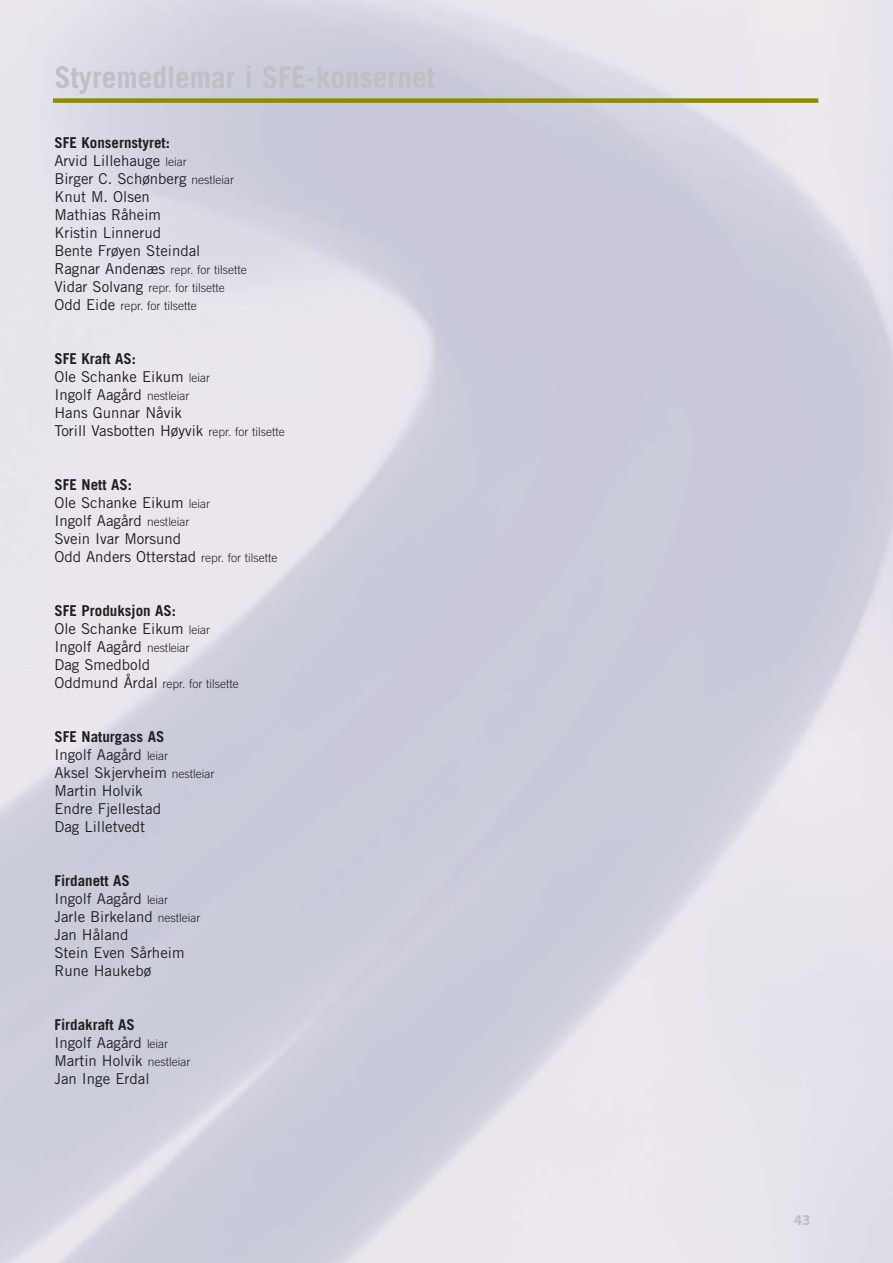
<style>
.page{position:relative;width:893px;height:1263px;background:#fff}
.page>*{position:absolute;margin:0;border:0;box-sizing:border-box;transform-origin:0 0}
.t1{font:700 30px "Trade Gothic";color:#bec0c2}
.t2{font:15px/18px "Trade Gothic";color:#231f20}
.t3{font:700 15px "Myriad";color:#bec0c2}
.t4{font:300 12px/18px "Trade Gothic";color:#231f20}
.s1{font-weight:700}
.s2{font-weight:300;font-size:12px}
.s3{font-weight:400;font-size:15px}
</style>
<div class="page">
<div style="left:53px;top:98px;width:765px;height:5px;background:#8d8b00"></div>
<h1 class="t1" style="left:54px;top:66px;width:382px">Styremedlemar i SFE-konsernet</h1>
<p class="t2" style="left:54px;top:135px;width:181px"><span class="s1">SFE Konsernstyret:<br></span>Arvid Lillehauge <span class="s2">leiar<br></span>Birger C. Schønberg <span class="s2">nestleiar<br></span>Knut M. Olsen<br>Mathias Råheim<br>Kristin Linnerud<br>Bente Frøyen Steindal</p>
<p class="t4" style="left:54px;top:262px;width:194px"><span class="s3">Ragnar Andenæs</span> repr. for tilsette<br><span class="s3">Vidar Solvang</span> repr. for tilsette<br><span class="s3">Odd Eide</span> repr. for tilsette</p>
<p class="t2" style="left:54px;top:351px;width:232px"><span class="s1">SFE Kraft AS:<br></span>Ole Schanke Eikum <span class="s2">leiar<br></span>Ingolf Aagård <span class="s2">nestleiar<br></span>Hans Gunnar Nåvik<br>Torill Vasbotten Høyvik <span class="s2">repr. for tilsette</span></p>
<p class="t2" style="left:54px;top:477px;width:225px"><span class="s1">SFE Nett AS:<br></span>Ole Schanke Eikum <span class="s2">leiar<br></span>Ingolf Aagård <span class="s2">nestleiar<br></span>Svein Ivar Morsund<br>Odd Anders Otterstad <span class="s2">repr. for tilsette</span></p>
<p class="t2" style="left:54px;top:603px;width:157px"><span class="s1">SFE Produksjon AS:<br></span>Ole Schanke Eikum <span class="s2">leiar<br></span>Ingolf Aagård <span class="s2">nestleiar<br></span>Dag Smedbold</p>
<p class="t4" style="left:54px;top:676px;width:186px"><span class="s3">Oddmund Årdal</span> repr. for tilsette</p>
<p class="t2" style="left:54px;top:729px;width:162px"><span class="s1">SFE Naturgass AS<br></span>Ingolf Aagård <span class="s2">leiar<br></span>Aksel Skjervheim <span class="s2">nestleiar<br></span>Martin Holvik<br>Endre Fjellestad<br>Dag Lilletvedt</p>
<p class="t2" style="left:54px;top:873px;width:148px"><span class="s1">Firdanett AS<br></span>Ingolf Aagård <span class="s2">leiar<br></span>Jarle Birkeland <span class="s2">nestleiar<br></span>Jan Håland<br>Stein Even Sårheim<br>Rune Haukebø</p>
<p class="t2" style="left:54px;top:1017px;width:138px"><span class="s1">Firdakraft AS<br></span>Ingolf Aagård <span class="s2">leiar<br></span>Martin Holvik <span class="s2">nestleiar<br></span>Jan Inge Erdal</p>
<p class="t3" style="left:794px;top:1214px;width:18px">43</p>
</div>
